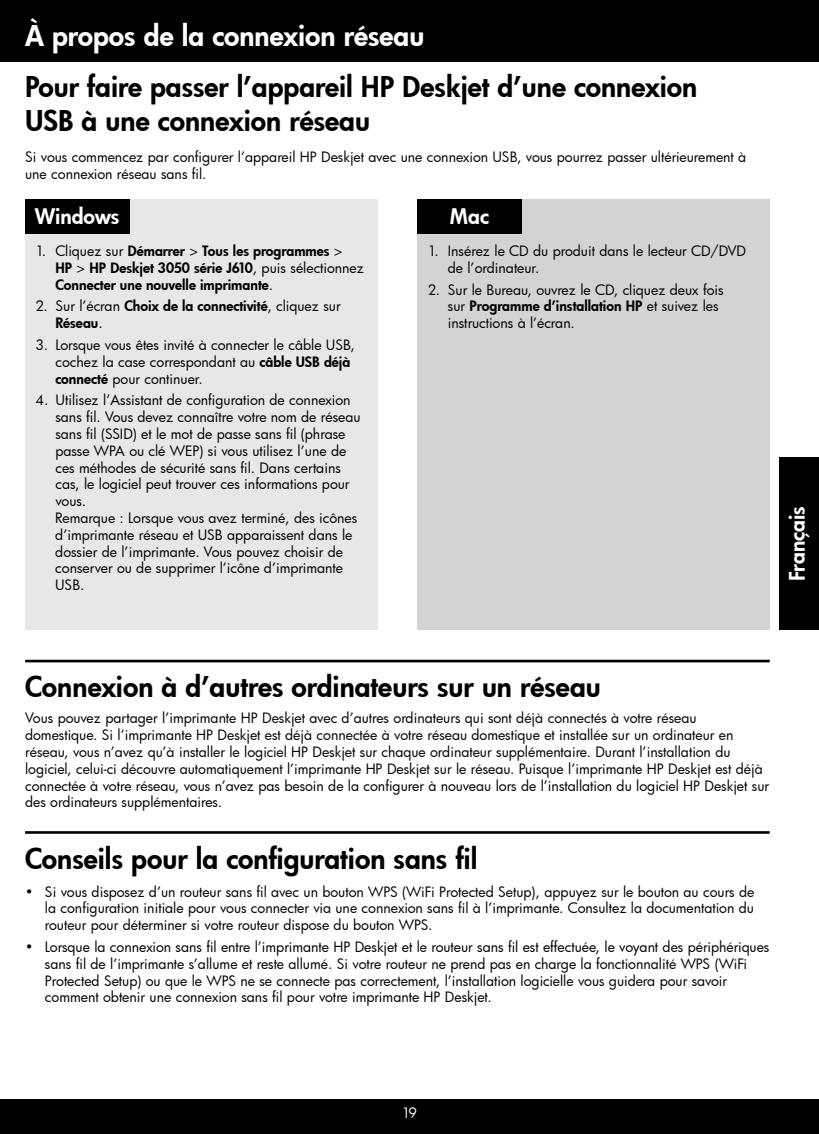
<style>
.page{position:relative;width:819px;height:1134px;background:#fff}
.page>*{position:absolute;margin:0;border:0;box-sizing:border-box;transform-origin:0 0}
.t1{font:28px/33.6px "Futura Hv";color:#000}
.t2{font:28px "Futura Hv";color:#fff}
.t3{font:21px "Futura Hv";color:#fff}
.t4{font:14px/16.8px "Futura Bk";color:#000}
.t5{font:14px/16.8px "Futura Hv";color:#000}
.t6{font:14px "Futura Bk";color:#fff}
.s1{font-family:"Futura Bk"}
.s2{font-family:"Futura Hv"}
</style>
<div class="page">
<div style="left:0;top:0;width:819px;height:62px;background:#000"></div>
<div style="left:0;top:1099px;width:819px;height:35px;background:#000"></div>
<hr style="left:25px;top:660px;width:745px;height:2px;background:#000">
<hr style="left:25px;top:831px;width:745px;height:3px;background:#000">
<div style="left:417px;top:199px;width:353px;height:430px;background:#d1d3d4"></div>
<div style="left:25px;top:199px;width:352px;height:430px;background:#e6e7e8"></div>
<div style="left:25px;top:199px;width:104px;height:35px;background:#000"></div>
<div style="left:417px;top:199px;width:105px;height:35px;background:#000"></div>
<div style="left:779px;top:458px;width:40px;height:172px;background:#000"></div>
<h1 class="t2" style="left:25px;top:17px;width:401px">À propos de la connexion réseau</h1>
<h1 class="t1" style="left:25px;top:70px;width:674px">Pour faire passer l’appareil HP Deskjet d’une connexion<br>USB à une connexion réseau</h1>
<p class="t4" style="left:25px;top:148px;width:723px">Si vous commencez par configurer l’appareil HP Deskjet avec une connexion USB, vous pourrez passer ultérieurement à une connexion réseau sans fil.</p>
<h2 class="t3" style="left:35px;top:202px;width:86px">Windows</h2>
<h2 class="t3" style="left:450px;top:202px;width:40px">Mac</h2>
<p class="t4" style="left:448px;top:242px;width:300px;text-indent:-20px">1. Insérez le CD du produit dans le lecteur CD/DVD de l’ordinateur.</p>
<p class="t4" style="left:428px;top:281px;width:297px">2. Sur le Bureau, ouvrez le CD, cliquez deux fois</p>
<p class="t5" style="left:448px;top:298px;width:272px"><span class="s1">sur</span> Programme d’installation HP <span class="s1">et suivez les</span></p>
<p class="t4" style="left:448px;top:314px;width:128px">instructions à l’écran.</p>
<p class="t5" style="left:55px;top:242px;width:310px;text-indent:-20px"><span class="s1">1. Cliquez sur</span> Démarrer <span class="s1">&gt;</span> Tous les programmes <span class="s1">&gt;<br></span>HP <span class="s1">&gt;</span> HP Deskjet 3050 série J610<span class="s1">, puis sélectionnez<br></span>Connecter une nouvelle imprimante<span class="s1">.</span></p>
<p class="t4" style="left:36px;top:298px;width:307px">2. Sur l’écran <span class="s2">Choix de la connectivité</span>, cliquez sur</p>
<p class="t5" style="left:55px;top:314px;width:49px">Réseau<span class="s1">.</span></p>
<p class="t4" style="left:55px;top:336px;width:301px;text-indent:-20px">3. Lorsque vous êtes invité à connecter le câble USB, cochez la case correspondant au <span class="s2">câble USB déjà connecté</span> pour continuer.</p>
<p class="t4" style="left:55px;top:392px;width:307px;text-indent:-20px">4. Utilisez l’Assistant de configuration de connexion sans fil. Vous devez connaître votre nom de réseau sans fil (SSID) et le mot de passe sans fil (phrase passe WPA ou clé WEP) si vous utilisez l’une de ces méthodes de sécurité sans fil. Dans certains cas, le logiciel peut trouver ces informations pour vous.</p>
<p class="t4" style="left:55px;top:509px;width:304px">Remarque : Lorsque vous avez terminé, des icônes d’imprimante réseau et USB apparaissent dans le dossier de l’imprimante. Vous pouvez choisir de conserver ou de supprimer l’icône d’imprimante USB.</p>
<h2 class="t3" style="left:783px;top:581px;width:76px;rotate:-90deg">Français</h2>
<h1 class="t1" style="left:25px;top:670px;width:577px">Connexion à d’autres ordinateurs sur un réseau</h1>
<p class="t4" style="left:25px;top:710px;width:746px">Vous pouvez partager l’imprimante HP Deskjet avec d’autres ordinateurs qui sont déjà connectés à votre réseau domestique. Si l’imprimante HP Deskjet est déjà connectée à votre réseau domestique et installée sur un ordinateur en réseau, vous n’avez qu’à installer le logiciel HP Deskjet sur chaque ordinateur supplémentaire. Durant l’installation du logiciel, celui-ci découvre automatiquement l’imprimante HP Deskjet sur le réseau. Puisque l’imprimante HP Deskjet est déjà connectée à votre réseau, vous n’avez pas besoin de la configurer à nouveau lors de l’installation du logiciel HP Deskjet sur des ordinateurs supplémentaires.</p>
<h1 class="t1" style="left:25px;top:841px;width:454px">Conseils pour la configuration sans fil</h1>
<p class="t4" style="left:45px;top:883px;width:711px;text-align:justify;text-indent:-20px">• Si vous disposez d’un routeur sans fil avec un bouton WPS (WiFi Protected Setup), appuyez sur le bouton au cours de la configuration initiale pour vous connecter via une connexion sans fil à l’imprimante. Consultez la documentation du routeur pour déterminer si votre routeur dispose du bouton WPS.</p>
<p class="t4" style="left:45px;top:938px;width:726px;text-indent:-20px">• Lorsque la connexion sans fil entre l’imprimante HP Deskjet et le routeur sans fil est effectuée, le voyant des périphériques sans fil de l’imprimante s’allume et reste allumé. Si votre routeur ne prend pas en charge la fonctionnalité WPS (WiFi Protected Setup) ou que le WPS ne se connecte pas correctement, l’installation logicielle vous guidera pour savoir comment obtenir une connexion sans fil pour votre imprimante HP Deskjet.</p>
<p class="t6" style="left:402px;top:1104px;width:17px">19</p>
</div>
